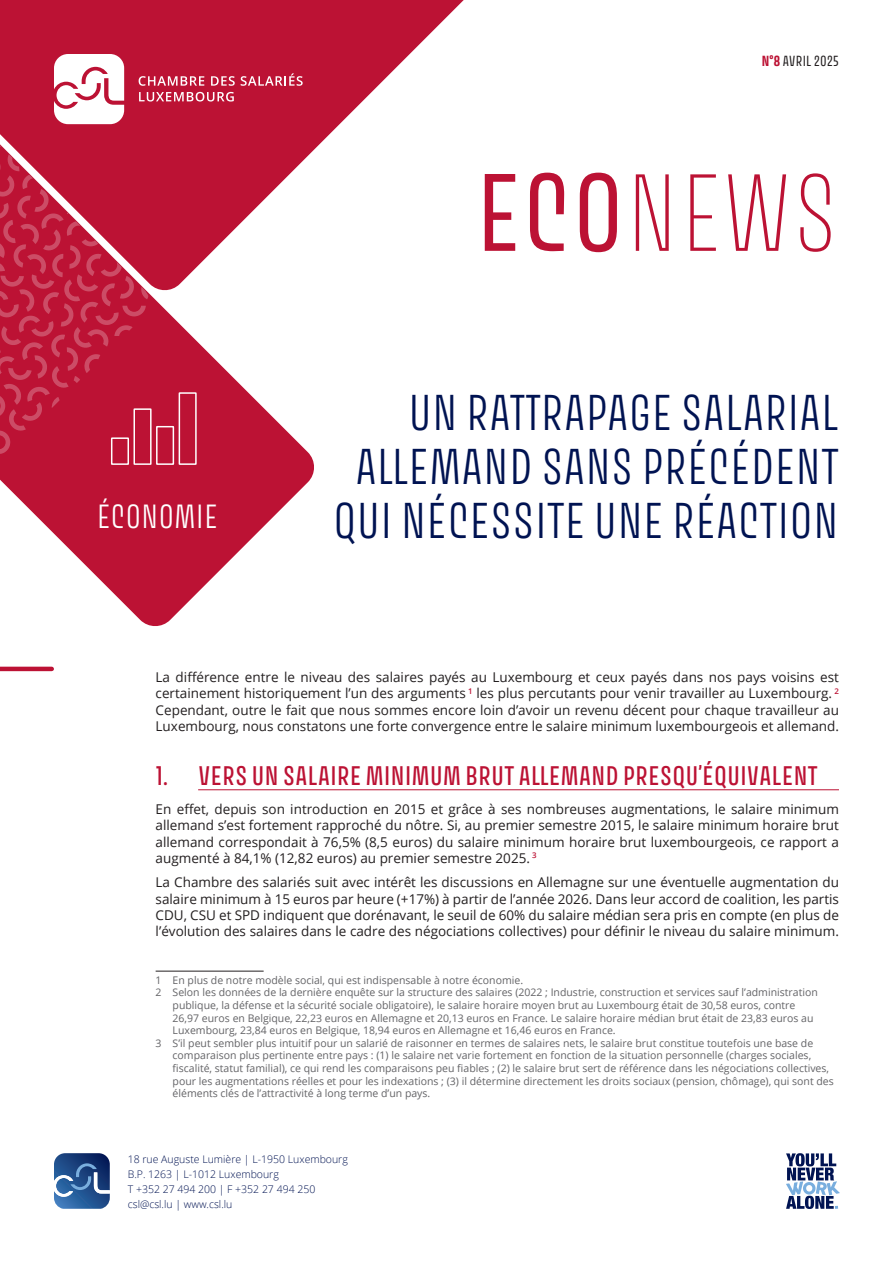
<style>
.page{position:relative;width:893px;height:1263px;background:#fff}
.page>*{position:absolute;margin:0;border:0;box-sizing:border-box;transform-origin:0 0}
.t1{font:100 98.25px "Avory I Latn";color:#bc1234}
.t2{font:300 45px/54px "Avory I Latn";letter-spacing:.02em;color:#001352;text-align:right}
.t3{font:300 30px "Avory I Latn";letter-spacing:.02em;color:#fff}
.t4{font:24px "Avory I Latn Me";letter-spacing:.02em;color:#bc1234}
.t5{font:13.5px/16.2px "Open Sans";color:#231f20;text-align:justify}
.t6{font:13.05px "Avory I Latn";letter-spacing:.02em;color:#231f20}
.t7{font:10.5px "Open Sans";color:#636366}
.t8{font:300 10.5px/15px "Open Sans";color:#001352}
.s1{font-weight:700;color:#bc1234}
.s2{font-weight:400}
</style>
<div class="page">
<svg style="left:54px;top:1153px;width:56px;height:56px;background:#3f669a"></svg>
<svg style="left:0;top:0;width:464px;height:148px;fill:#bc1234"></svg>
<svg style="left:0;top:117px;width:316px;height:509px;fill:#bc1234"></svg>
<svg style="left:54px;top:133px;width:95px;height:340px;background:#bf1f3f"></svg>
<svg style="left:0;top:133px;width:54px;height:340px;background:#c12443"></svg>
<hr style="left:0;top:667px;width:52px;height:4px;background:#bc1234">
<svg style="left:110px;top:391px;width:87px;height:75px;background:#c32d4b"></svg>
<svg style="left:54px;top:54px;width:70px;height:70px"></svg>
<svg style="left:139px;top:76px;width:65px;height:10px"></svg>
<svg style="left:211px;top:76px;width:24px;height:10px"></svg>
<svg style="left:241px;top:73px;width:62px;height:13px"></svg>
<svg style="left:139px;top:92px;width:95px;height:10px"></svg>
<svg style="left:786px;top:1153px;width:54px;height:56px"></svg>
<hr style="left:198px;top:789px;width:641px;height:1px;background:#bc1234">
<hr style="left:156px;top:971px;width:108px;height:1px;background:#231f20">
<p class="t6" style="left:762px;top:52px;width:79px"><span class="s1">N°8</span> AVRIL 2025</p>
<h3 class="t3" style="left:97px;top:498px;width:122px">ÉCONOMIE</h3>
<h1 class="t1" style="left:476px;top:154px;width:363px"><span class="s2">ECO</span>NEWS</h1>
<h2 class="t2" style="left:333px;top:386px;width:507px">UN RATTRAPAGE SALARIAL<br>ALLEMAND SANS PRÉCÉDENT<br>QUI NÉCESSITE UNE RÉACTION</h2>
<p class="t5" style="left:156px;top:669px;width:685px">La différence entre le niveau des salaires payés au Luxembourg et ceux payés dans nos pays voisins est certainement historiquement l’un des arguments <sup>1</sup> les plus percutants pour venir travailler au Luxembourg. <sup>2<br></sup>Cependant, outre le fait que nous sommes encore loin d’avoir un revenu décent pour chaque travailleur au Luxembourg, nous constatons une forte convergence entre le salaire minimum luxembourgeois et allemand.</p>
<h3 class="t4" style="left:156px;top:761px;width:663px">1. VERS UN SALAIRE MINIMUM BRUT ALLEMAND PRESQU’ÉQUIVALENT</h3>
<p class="t5" style="left:156px;top:801px;width:685px">En effet, depuis son introduction en 2015 et grâce à ses nombreuses augmentations, le salaire minimum allemand s’est fortement rapproché du nôtre. Si, au premier semestre 2015, le salaire minimum horaire brut allemand correspondait à 76,5% (8,5 euros) du salaire minimum horaire brut luxembourgeois, ce rapport a augmenté à 84,1% (12,82 euros) au premier semestre 2025. <sup>3</sup></p>
<p class="t5" style="left:156px;top:874px;width:685px">La Chambre des salariés suit avec intérêt les discussions en Allemagne sur une éventuelle augmentation du salaire minimum à 15 euros par heure (+17%) à partir de l’année 2026. Dans leur accord de coalition, les partis CDU, CSU et SPD indiquent que dorénavant, le seuil de 60% du salaire médian sera pris en compte (en plus de l’évolution des salaires dans le cadre des négociations collectives) pour définir le niveau du salaire minimum.</p>
<p class="t7" style="left:156px;top:973px;width:369px">1 En plus de notre modèle social, qui est indispensable à notre économie.</p>
<p class="t7" style="left:156px;top:985px;width:664px">2 Selon les données de la dernière enquête sur la structure des salaires (2022 ; Industrie, construction et services sauf l’administration</p>
<p class="t7" style="left:173px;top:998px;width:624px">publique, la défense et la sécurité sociale obligatoire), le salaire horaire moyen brut au Luxembourg était de 30,58 euros, contre</p>
<p class="t7" style="left:173px;top:1010px;width:642px">26,97 euros en Belgique, 22,23 euros en Allemagne et 20,13 euros en France. Le salaire horaire médian brut était de 23,83 euros au</p>
<p class="t7" style="left:173px;top:1023px;width:445px">Luxembourg, 23,84 euros en Belgique, 18,94 euros en Allemagne et 16,46 euros en France.</p>
<p class="t7" style="left:156px;top:1036px;width:659px">3 S’il peut sembler plus intuitif pour un salarié de raisonner en termes de salaires nets, le salaire brut constitue toutefois une base de</p>
<p class="t7" style="left:173px;top:1048px;width:640px">comparaison plus pertinente entre pays : (1) le salaire net varie fortement en fonction de la situation personnelle (charges sociales,</p>
<p class="t7" style="left:173px;top:1061px;width:658px">fiscalité, statut familial), ce qui rend les comparaisons peu fiables ; (2) le salaire brut sert de référence dans les négociations collectives,</p>
<p class="t7" style="left:173px;top:1073px;width:663px">pour les augmentations réelles et pour les indexations ; (3) il détermine directement les droits sociaux (pension, chômage), qui sont des</p>
<p class="t7" style="left:173px;top:1086px;width:259px">éléments clés de l’attractivité à long terme d’un pays.</p>
<p class="t8" style="left:128px;top:1151px;width:222px">18 rue Auguste Lumière | L-1950 Luxembourg<br>B.P. 1263 | L-1012 Luxembourg<br>T +352 27 494 200 | F +352 27 494 250 csl@csl.lu | www.csl.lu</p>
</div>
